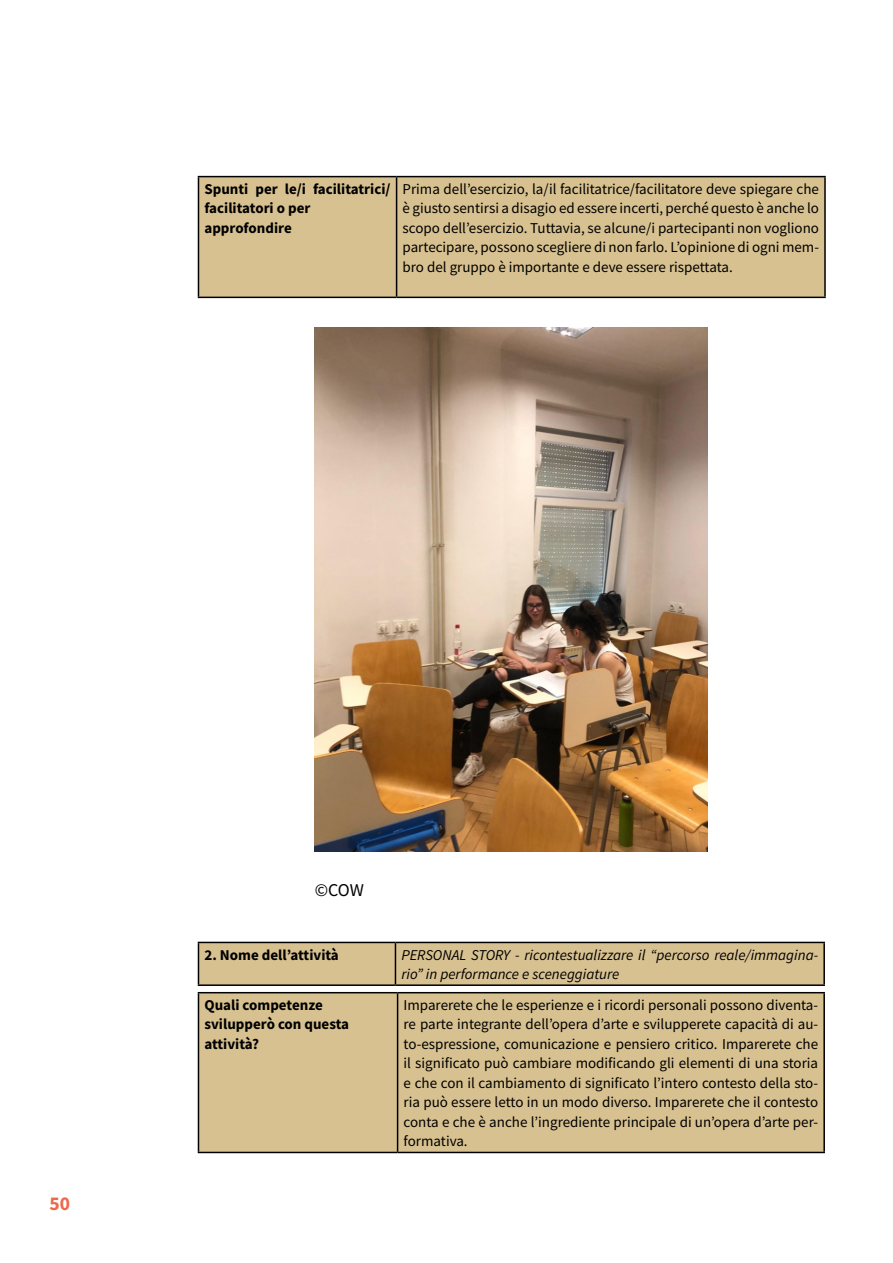
<style>
.page{position:relative;width:893px;height:1263px;background:#fff}
.page>*{position:absolute;margin:0;border:0;box-sizing:border-box;transform-origin:0 0}
.t1{font:700 19.5px "Source Sans Pro";color:#ed694b}
.t2{font:18px "Source Sans Pro";color:#000}
.t3{font:15px/19.5px "Source Sans Pro";color:#000;text-align:justify}
.t4{font:700 15px/19.5px "Source Sans Pro";color:#000}
.t5{font:italic 15px/19.5px "Source Sans Pro";color:#000}
</style>
<div class="page">
<div style="left:199px;top:177px;width:625px;height:120px;background:#d7c190"></div>
<hr style="left:198px;top:176px;width:199px;height:1px;background:#000">
<hr style="left:198px;top:177px;width:1px;height:120px;background:#000">
<hr style="left:198px;top:297px;width:199px;height:1px;background:#000">
<hr style="left:397px;top:176px;width:429px;height:1px;background:#000">
<hr style="left:396px;top:177px;width:1px;height:120px;background:#000">
<hr style="left:824px;top:177px;width:2px;height:120px;background:#000">
<hr style="left:397px;top:297px;width:429px;height:1px;background:#000">
<div style="left:199px;top:943px;width:624px;height:41px;background:#d7c190"></div>
<hr style="left:395px;top:942px;width:430px;height:1px;background:#000">
<hr style="left:823px;top:943px;width:2px;height:41px;background:#000">
<hr style="left:395px;top:984px;width:430px;height:2px;background:#000">
<hr style="left:198px;top:942px;width:197px;height:1px;background:#000">
<hr style="left:198px;top:943px;width:1px;height:41px;background:#000">
<hr style="left:395px;top:943px;width:1px;height:41px;background:#000">
<hr style="left:198px;top:984px;width:197px;height:2px;background:#000">
<div style="left:199px;top:993px;width:624px;height:159px;background:#d7c190"></div>
<hr style="left:198px;top:992px;width:200px;height:1px;background:#000">
<hr style="left:198px;top:993px;width:1px;height:159px;background:#000">
<hr style="left:398px;top:992px;width:427px;height:1px;background:#000">
<hr style="left:397px;top:993px;width:1px;height:159px;background:#000">
<hr style="left:823px;top:993px;width:2px;height:159px;background:#000">
<hr style="left:198px;top:1152px;width:200px;height:1px;background:#000">
<hr style="left:398px;top:1152px;width:427px;height:1px;background:#000">
<img style="left:315px;top:327px;width:393px;height:525px">
<p class="t4" style="left:204px;top:179px;width:188px">Spunti per le/i facilitatrici/ facilitatori o per approfondire</p>
<p class="t3" style="left:403px;top:179px;width:418px">Prima dell’esercizio, la/il facilitatrice/facilitatore deve spiegare che è giusto sentirsi a disagio ed essere incerti, perché questo è anche lo scopo dell’esercizio. Tuttavia, se alcune/i partecipanti non vogliono partecipare, possono scegliere di non farlo. L’opinione di ogni mem&shy;bro del gruppo è importante e deve essere rispettata.</p>
<h1 class="t1" style="left:50px;top:1190px;width:22px">50</h1>
<p class="t2" style="left:315px;top:879px;width:51px">©COW</p>
<p class="t4" style="left:204px;top:945px;width:136px">2. Nome dell’attività</p>
<p class="t5" style="left:401px;top:945px;width:418px">PERSONAL STORY - ricontestualizzare il “percorso reale/immagina&shy;rio” in performance e sceneggiature</p>
<p class="t4" style="left:204px;top:995px;width:146px">Quali competenze svilupperò con questa attività?</p>
<p class="t3" style="left:404px;top:995px;width:416px">Imparerete che le esperienze e i ricordi personali possono diventa&shy;re parte integrante dell’opera d’arte e svilupperete capacità di au&shy;to-espressione, comunicazione e pensiero critico. Imparerete che il significato può cambiare modificando gli elementi di una storia e che con il cambiamento di significato l’intero contesto della sto&shy;ria può essere letto in un modo diverso. Imparerete che il contesto conta e che è anche l’ingrediente principale di un’opera d’arte per&shy;formativa.</p>
</div>
